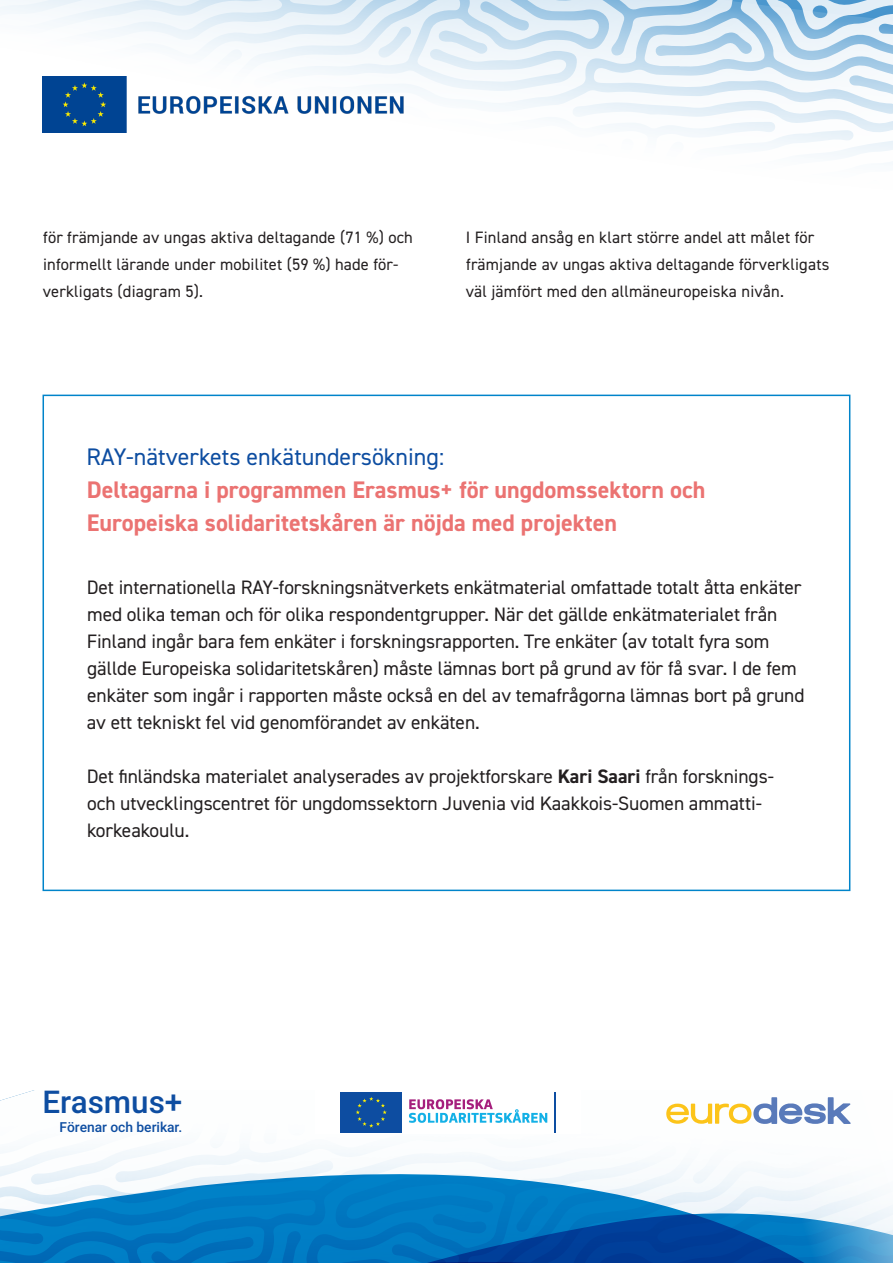
<style>
.page{position:relative;width:893px;height:1263px;background:#fff}
.page>*{position:absolute;margin:0;border:0;box-sizing:border-box;transform-origin:0 0}
.t1{font:500 31.35px "Roboto";color:#0d4da1}
.H3_väliotsikko{font:700 24px/33px "DIN2014";color:#eb7372}
.H3_väliotsikko-2{font:24px "DIN2014";color:#0d4da1}
.Leipis{font:19.5px/27px "DIN2014";letter-spacing:-.005em;color:#231f20}
.Leipis-2{font:16.5px/27px "DIN2014";letter-spacing:.01em;color:#231f20}
.t2{font:500 13.8px "Roboto";color:#0d4da1}
.s1{font-weight:700}
</style>
<div class="page">
<svg style="left:0;top:0;width:893px;height:157px"></svg>
<svg style="left:0;top:1091px;width:893px;height:172px"></svg>
<div style="left:43px;top:395px;width:807px;height:496px;background:#fff;border:2px solid #0084ca"></div>
<img style="left:43px;top:76px;width:373px;height:57px">
<svg style="left:239px;top:1091px;width:654px;height:62px"></svg>
<p class="Leipis-2" style="left:43px;top:224px;width:372px">för främjande av ungas aktiva deltagande (71 %) och informellt lärande under mobilitet (59 %) hade för&shy;verkligats (diagram 5).</p>
<p class="Leipis-2" style="left:466px;top:224px;width:365px">I Finland ansåg en klart större andel att målet för främjande av ungas aktiva deltagande förverkligats väl jämfört med den allmäneuropeiska nivån.</p>
<p class="H3_väliotsikko-2" style="left:86px;top:442px;width:359px">RAY-nätverkets enkätundersökning:</p>
<p class="H3_väliotsikko" style="left:87px;top:473px;width:620px">Deltagarna i programmen Erasmus+ för ungdomssektorn och<br>Europeiska solidaritetskåren är nöjda med projekten</p>
<p class="Leipis" style="left:87px;top:573px;width:719px">Det internationella RAY-forskningsnätverkets enkätmaterial omfattade totalt åtta enkäter med olika teman och för olika respondentgrupper. När det gällde enkätmaterialet från Finland ingår bara fem enkäter i forskningsrapporten. Tre enkäter (av totalt fyra som gällde Europeiska solidaritetskåren) måste lämnas bort på grund av för få svar. I de fem enkäter som ingår i rapporten måste också en del av temafrågorna lämnas bort på grund av ett tekniskt fel vid genomförandet av enkäten.</p>
<p class="Leipis" style="left:87px;top:762px;width:689px">Det finländska materialet analyserades av projektforskare <span class="s1">Kari Saari</span> från forsknings&shy;och utvecklingscentret för ungdomssektorn Juvenia vid Kaakkois-Suomen ammatti&shy;korkeakoulu.</p>
<h1 class="t1" style="left:42px;top:1080px;width:141px">Erasmus+</h1>
<p class="t2" style="left:59px;top:1117px;width:124px">Förenar och berikar.</p>
</div>
